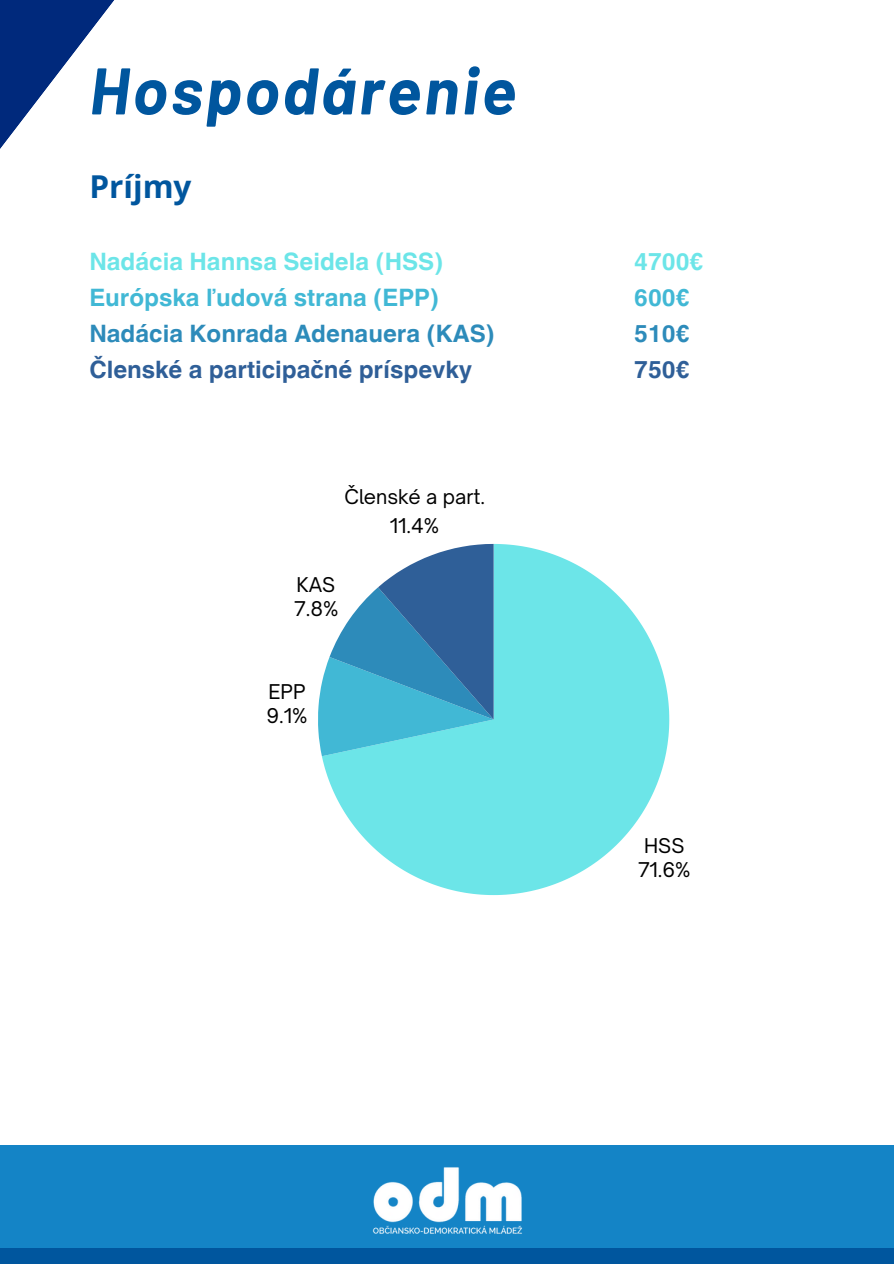
<style>
.page{position:relative;width:894px;height:1264px;background:#fff}
.page>*{position:absolute;margin:0;border:0;box-sizing:border-box;transform-origin:0 0}
.t1{font:italic 700 65.85px "Barlow";letter-spacing:.045em;color:#00569e}
.t2{font:700 31.5px "Open Sans";color:#00569e}
.t3{font:700 24px "Helvetica World";color:#2f5f98}
.t4{font:700 24px "Helvetica World";color:#2d8bba}
.t5{font:700 24px "Helvetica World";color:#6ce5e8}
.t6{font:700 24px "Helvetica World";color:#41b8d5}
.t7{font:19.5px/24.3px "Open Sauce One";color:#000;text-align:center}
</style>
<div class="page">
<div style="left:0;top:1144px;width:893px;height:104px;background:#1484c6"></div>
<div style="left:0;top:1248px;width:893px;height:15px;background:#00569e"></div>
<img style="left:372px;top:1167px;width:150px;height:67px">
<svg style="left:0;top:0;width:114px;height:149px;fill:#00297c"></svg>
<svg style="left:322px;top:544px;width:347px;height:351px;fill:#6ce5e8"></svg>
<svg style="left:318px;top:544px;width:175px;height:212px"></svg>
<h1 class="t1" style="left:89px;top:49px;width:428px">Hospodárenie</h1>
<p class="t2" style="left:89px;top:164px;width:104px">Príjmy</p>
<p class="t5" style="left:89px;top:241px;width:355px">Nadácia Hannsa Seidela (HSS)</p>
<p class="t6" style="left:89px;top:277px;width:351px">Európska ľudová strana (EPP)</p>
<p class="t4" style="left:89px;top:313px;width:407px">Nadácia Konrada Adenauera (KAS)</p>
<p class="t3" style="left:89px;top:349px;width:384px">Členské a participačné príspevky</p>
<p class="t7" style="left:344px;top:482px;width:142px;line-height:28.3px">Členské a part.<br>11.4%</p>
<p class="t7" style="left:294px;top:572px;width:46px;text-align:left">KAS<br>7.8%</p>
<p class="t7" style="left:266px;top:679px;width:43px;text-align:left">EPP<br>9.1%</p>
<p class="t5" style="left:634px;top:241px;width:71px">4700€</p>
<p class="t6" style="left:634px;top:277px;width:57px">600€</p>
<p class="t4" style="left:634px;top:313px;width:57px">510€</p>
<p class="t3" style="left:634px;top:349px;width:57px">750€</p>
<p class="t7" style="left:638px;top:833px;width:54px">HSS<br>71.6%</p>
</div>
